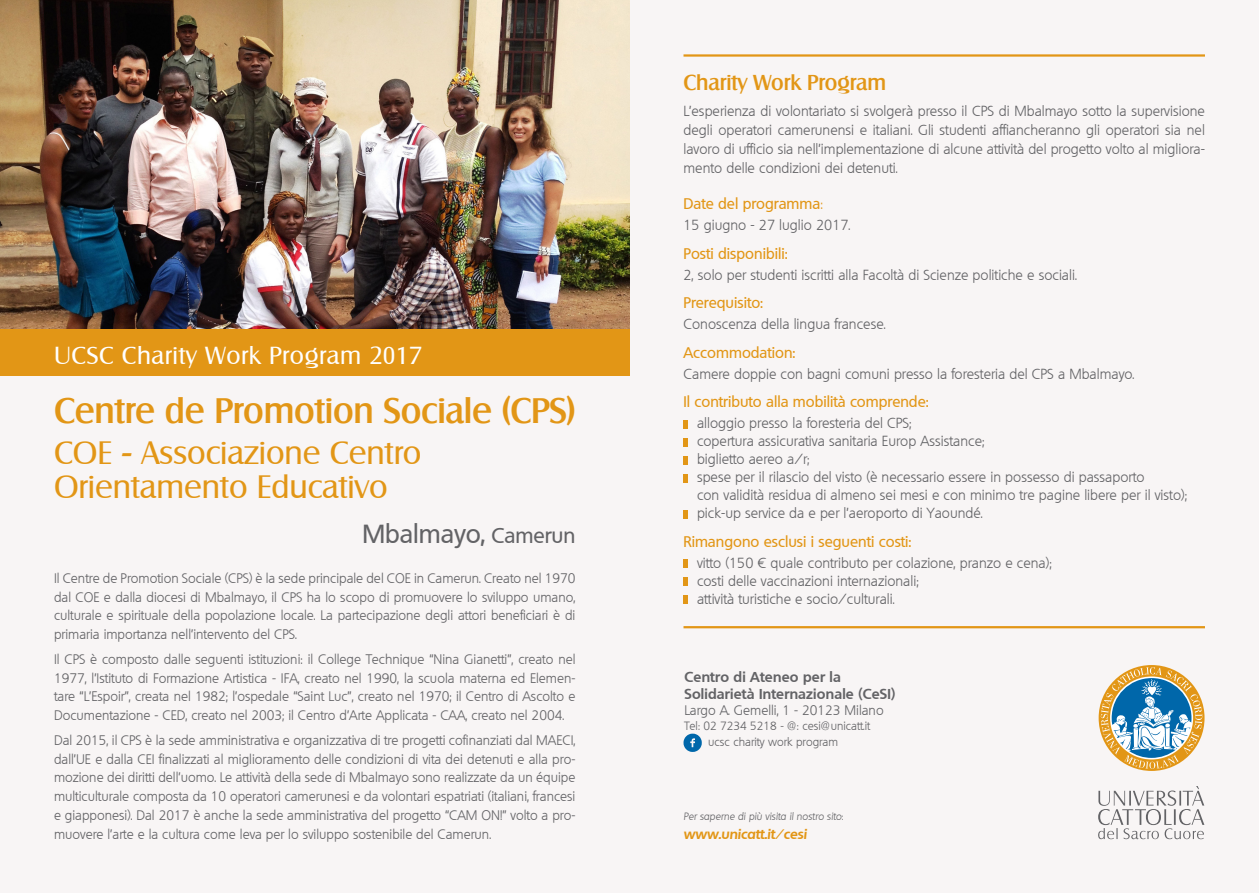
<style>
.page{position:relative;width:1259px;height:893px;background:#f8f5f5}
.page>*{position:absolute;margin:0;border:0;box-sizing:border-box;transform-origin:0 0}
.t1{font:500 34.5px "Salzburg";letter-spacing:-.005em;color:#e29616}
.t2{font:31.5px "Salzburg";color:#e29616}
.t3{font:500 25.5px "Quebec";color:#636366}
.t4{font:24px "Salzburg";letter-spacing:.03em;color:#fff}
.t5{font:500 21px "Salzburg";color:#e29616}
.t6{font:500 15px "Quebec";color:#e29616}
.t7{font:300 14.25px/18.8px "Quebec";color:#636366;text-align:justify}
.t8{font:700 13.95px/17.1px "Quebec";letter-spacing:.015em;color:#636366}
.t9{font:300 13.5px/18.8px "Quebec";color:#636366;text-align:justify}
.t10{font:italic 700 13.5px "Quebec";color:#e29616}
.t11{font:300 11.7px "Quebec";color:#636366}
.t12{font:italic 300 10.35px "Quebec";color:#636366}
.s1{font-size:21px}
.s2{font-weight:300}
.s3{font-style:normal}
</style>
<div class="page">
<img style="left:0;top:0;width:629px;height:329px">
<div style="left:683px;top:420px;width:5px;height:8px;background:#e29616"></div>
<div style="left:683px;top:438px;width:5px;height:8px;background:#e29616"></div>
<div style="left:683px;top:456px;width:5px;height:8px;background:#e29616"></div>
<div style="left:683px;top:474px;width:5px;height:8px;background:#e29616"></div>
<div style="left:683px;top:510px;width:5px;height:8px;background:#e29616"></div>
<div style="left:683px;top:559px;width:5px;height:9px;background:#e29616"></div>
<div style="left:683px;top:577px;width:5px;height:9px;background:#e29616"></div>
<div style="left:683px;top:595px;width:5px;height:9px;background:#e29616"></div>
<div style="left:0;top:329px;width:629px;height:47px;background:#e29616"></div>
<svg style="left:683px;top:734px;width:19px;height:18px"></svg>
<svg style="left:1098px;top:665px;width:106px;height:106px"></svg>
<svg style="left:1098px;top:786px;width:106px;height:53px"></svg>
<hr style="left:683px;top:626px;width:522px;height:2px;background:#e29616">
<hr style="left:683px;top:54px;width:522px;height:3px;background:#e29616">
<p class="t4" style="left:54px;top:341px;width:370px">UCSC Charity Work Program 2017</p>
<p class="t1" style="left:54px;top:390px;width:523px">Centre de Promotion Sociale (CPS)</p>
<p class="t2" style="left:54px;top:434px;width:369px">COE - Associazione Centro</p>
<p class="t2" style="left:54px;top:468px;width:335px">Orientamento Educativo</p>
<p class="t3" style="left:362px;top:517px;width:214px">Mbalmayo, <span class="s1">Camerun</span></p>
<p class="t9" style="left:54px;top:569px;width:523px">Il Centre de Promotion Sociale (CPS) è la sede principale del COE in Camerun. Creato nel 1970 dal COE e dalla diocesi di Mbalmayo, il CPS ha lo scopo di promuovere lo sviluppo umano, culturale e spirituale della popolazione locale. La partecipazione degli attori beneficiari è di primaria importanza nell’intervento del CPS.</p>
<p class="t9" style="left:54px;top:650px;width:523px">Il CPS è composto dalle seguenti istituzioni: il College Technique “Nina Gianetti”, creato nel 1977, l’Istituto di Formazione Artistica - IFA, creato nel 1990, la scuola materna ed Elemen&shy;tare “L’Espoir”, creata nel 1982; l’ospedale “Saint Luc”, creato nel 1970; il Centro di Ascolto e Documentazione - CED, creato nel 2003; il Centro d’Arte Applicata - CAA, creato nel 2004.</p>
<p class="t9" style="left:54px;top:731px;width:523px">Dal 2015, il CPS è la sede amministrativa e organizzativa di tre progetti cofinanziati dal MAECI, dall’UE e dalla CEI finalizzati al miglioramento delle condizioni di vita dei detenuti e alla pro&shy;mozione dei diritti dell’uomo. Le attività della sede di Mbalmayo sono realizzate da un équipe multiculturale composta da 10 operatori camerunesi e da volontari espatriati (italiani, francesi e giapponesi). Dal 2017 è anche la sede amministrativa del progetto “CAM ON!” volto a pro&shy;muovere l’arte e la cultura come leva per lo sviluppo sostenibile del Camerun.</p>
<p class="t5" style="left:683px;top:70px;width:204px">Charity Work Program</p>
<p class="t7" style="left:683px;top:102px;width:523px">L’esperienza di volontariato si svolgerà presso il CPS di Mbalmayo sotto la supervisione degli operatori camerunensi e italiani. Gli studenti affiancheranno gli operatori sia nel lavoro di ufficio sia nell’implementazione di alcune attività del progetto volto al migliora&shy;mento delle condizioni dei detenuti.</p>
<p class="t6" style="left:683px;top:194px;width:141px">Date del programma<span class="s2">:</span></p>
<p class="t7" style="left:683px;top:216px;width:168px">15 giugno - 27 luglio 2017.</p>
<p class="t6" style="left:683px;top:244px;width:106px">Posti disponibili:</p>
<p class="t7" style="left:683px;top:265px;width:395px">2, solo per studenti iscritti alla Facoltà di Scienze politiche e sociali.</p>
<p class="t6" style="left:683px;top:293px;width:81px">Prerequisito:</p>
<p class="t7" style="left:683px;top:315px;width:203px">Conoscenza della lingua francese.</p>
<p class="t6" style="left:683px;top:343px;width:114px">Accommodation:</p>
<p class="t7" style="left:683px;top:364px;width:452px">Camere doppie con bagni comuni presso la foresteria del CPS a Mbalmayo.</p>
<p class="t6" style="left:683px;top:392px;width:247px">Il contributo alla mobilità comprende:</p>
<p class="t7" style="left:697px;top:414px;width:216px">alloggio presso la foresteria del CPS;</p>
<p class="t7" style="left:697px;top:432px;width:289px">copertura assicurativa sanitaria Europ Assistance;</p>
<p class="t7" style="left:697px;top:450px;width:114px">biglietto aereo a/r;</p>
<p class="t7" style="left:697px;top:468px;width:449px">spese per il rilascio del visto (è necessario essere in possesso di passaporto</p>
<p class="t7" style="left:697px;top:486px;width:491px">con validità residua di almeno sei mesi e con minimo tre pagine libere per il visto);</p>
<p class="t7" style="left:697px;top:504px;width:287px">pick-up service da e per l’aeroporto di Yaoundé.</p>
<p class="t6" style="left:683px;top:532px;width:230px">Rimangono esclusi i seguenti costi:</p>
<p class="t7" style="left:697px;top:553px;width:356px">vitto (150 € quale contributo per colazione, pranzo e cena);</p>
<p class="t7" style="left:697px;top:571px;width:223px">costi delle vaccinazioni internazionali;</p>
<p class="t7" style="left:697px;top:589px;width:199px">attività turistiche e socio/culturali.</p>
<p class="t8" style="left:684px;top:668px;width:212px">Centro di Ateneo per la<br>Solidarietà Internazionale (CeSI)</p>
<p class="t9" style="left:684px;top:701px;width:201px">Largo A. Gemelli, 1 - 20123 Milano</p>
<p class="t11" style="left:684px;top:719px;width:187px">Tel: 02 7234 5218 - @: cesi@unicatt.it</p>
<p class="t11" style="left:708px;top:734px;width:131px">ucsc charity work program</p>
<p class="t12" style="left:683px;top:810px;width:161px">Per saperne di più visita il nostro sito<span class="s3">:</span></p>
<p class="t10" style="left:683px;top:825px;width:125px">www.unicatt.it/cesi</p>
</div>
